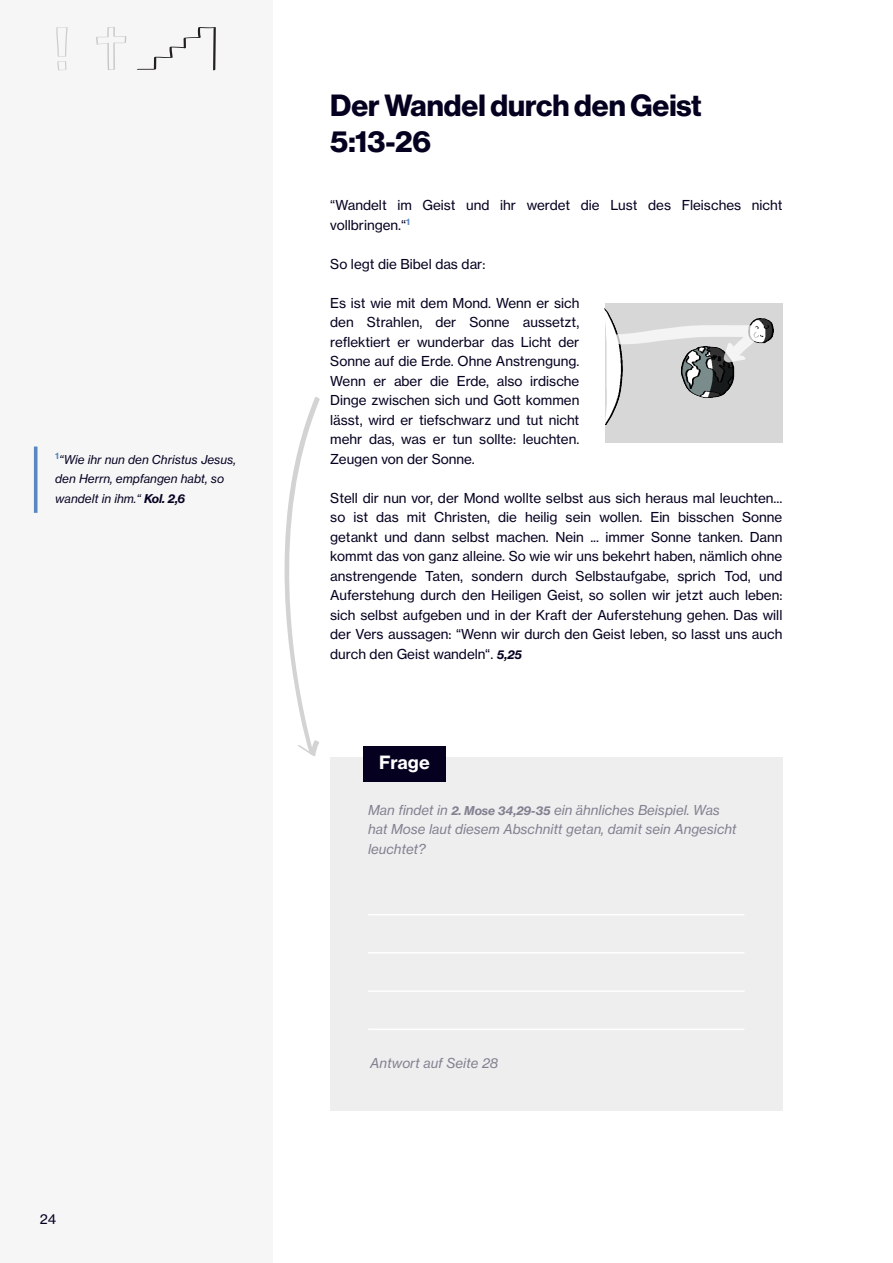
<style>
.page{position:relative;width:893px;height:1263px;background:#fff}
.page>*{position:absolute;margin:0;border:0;box-sizing:border-box;transform-origin:0 0}
.SecondHeadline{font:30px "N Haas Grotesk DS Pro 75 Bd";color:#060020}
.Question_Header{font:18px "N Haas Grotesk TX Pro 75 Bd";letter-spacing:-.005em;color:#fff}
.MainText{font:13.5px/19.5px "N Haas Grotesk TX Pro 55 Rg";color:#060020;text-align:justify}
.Question{font:13.5px/19.5px "N Haas Grotesk TX Pro 56 It";color:#838090}
.Side-Verses_with_blue_border_left{font:12px/19.5px "N Haas Grotesk TX Pro 56 It";color:#060020}
.s1{font-family:"N Haas Grotesk TX Pro 76 Bd It"}
.s2{font-family:"N Haas Grotesk TX Pro 76 Bd It";font-size:12px}
</style>
<div class="page">
<div style="left:0;top:0;width:272px;height:1263px;background:#f6f6f7"></div>
<svg style="left:34px;top:446px;width:4px;height:67px"></svg>
<div style="left:605px;top:303px;width:177px;height:140px;background:#d7d7d7"></div>
<img style="left:605px;top:309px;width:168px;height:115px">
<div style="left:330px;top:758px;width:452px;height:353px;background:#eeeeef"></div>
<div style="left:363px;top:747px;width:83px;height:35px;background:#060020"></div>
<hr style="left:368px;top:990px;width:376px;height:2px;background:#fff">
<hr style="left:368px;top:1028px;width:376px;height:2px;background:#fff">
<hr style="left:368px;top:914px;width:376px;height:1px;background:#fff">
<hr style="left:368px;top:952px;width:376px;height:1px;background:#fff">
<svg style="left:284px;top:397px;width:36px;height:359px"></svg>
<svg style="left:56px;top:27px;width:12px;height:43px"></svg>
<svg style="left:96px;top:27px;width:30px;height:43px"></svg>
<svg style="left:137px;top:27px;width:79px;height:43px"></svg>
<p class="Side-Verses_with_blue_border_left" style="left:55px;top:449px;width:182px"><sup>1</sup>“Wie ihr nun den Christus Jesus, den Herrn, empfangen habt, so wandelt in ihm.“ <span class="s1">Kol. 2,6</span></p>
<p class="MainText" style="left:40px;top:1209px;width:18px">24</p>
<p class="SecondHeadline" style="left:330px;top:88px;width:373px">Der Wandel durch den Geist</p>
<p class="SecondHeadline" style="left:330px;top:124px;width:102px">5:13-26</p>
<p class="MainText" style="left:330px;top:195px;width:454px">“Wandelt im Geist und ihr werdet die Lust des Fleisches nicht vollbringen.“<sup>1</sup></p>
<p class="MainText" style="left:330px;top:254px;width:157px">So legt die Bibel das dar:</p>
<p class="MainText" style="left:330px;top:293px;width:251px">Es ist wie mit dem Mond. Wenn er sich den Strahlen, der Sonne aussetzt, reflektiert er wunderbar das Licht der Sonne auf die Erde. Ohne Anstrengung.<br>Wenn er aber die Erde, also irdische Dinge zwischen sich und Gott kommen lässt, wird er tiefschwarz und tut nicht mehr das, was er tun sollte: leuchten.<br>Zeugen von der Sonne.</p>
<p class="MainText" style="left:330px;top:488px;width:454px">Stell dir nun vor, der Mond wollte selbst aus sich heraus mal leuchten... so ist das mit Christen, die heilig sein wollen. Ein bisschen Sonne getankt und dann selbst machen. Nein ... immer Sonne tanken. Dann kommt das von ganz alleine. So wie wir uns bekehrt haben, nämlich ohne anstrengende Taten, sondern durch Selbstaufgabe, sprich Tod, und Auferstehung durch den Heiligen Geist, so sollen wir jetzt auch leben: sich selbst aufgeben und in der Kraft der Auferstehung gehen. Das will der Vers aussagen: “Wenn wir durch den Geist leben, so lasst uns auch durch den Geist wandeln“. <span class="s2">5,25</span></p>
<p class="Question_Header" style="left:379px;top:751px;width:52px">Frage</p>
<p class="Question" style="left:368px;top:800px;width:370px">Man findet in <span class="s2">2. Mose 34,29-35</span> ein ähnliches Beispiel. Was hat Mose laut diesem Abschnitt getan, damit sein Angesicht leuchtet?</p>
<p class="Question" style="left:370px;top:1053px;width:129px">Antwort auf Seite 28</p>
</div>
